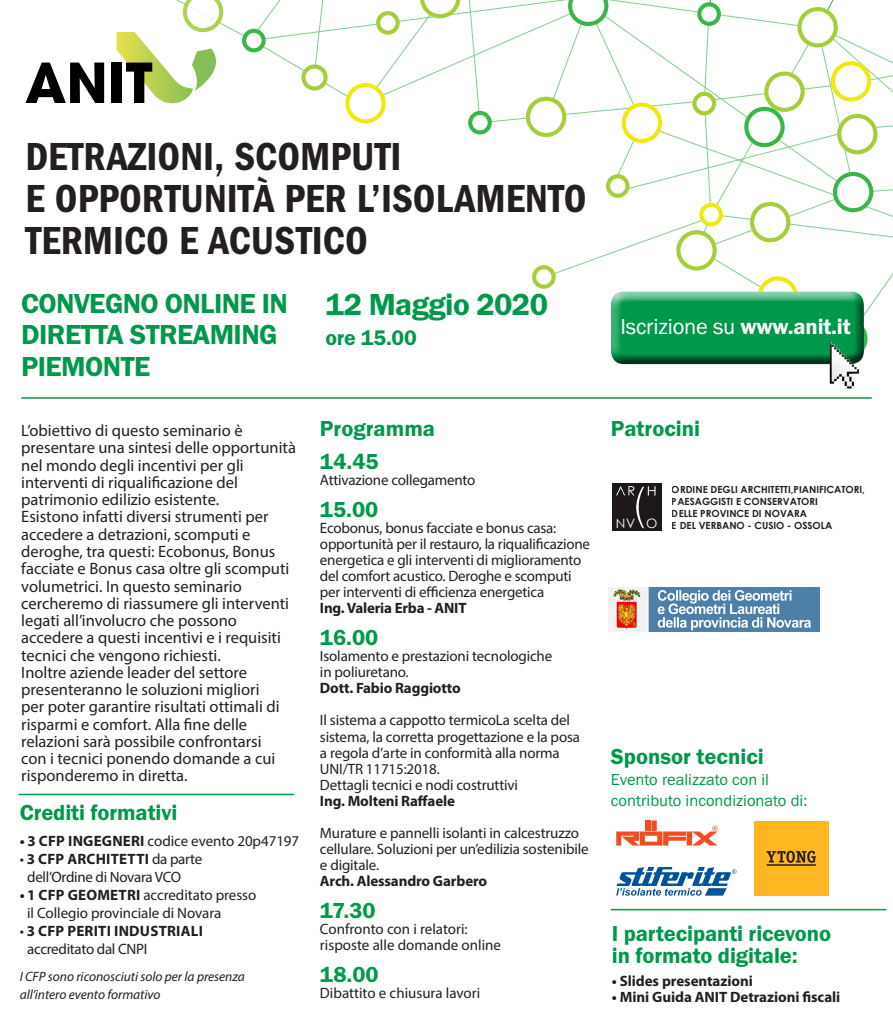
<style>
.page{position:relative;width:893px;height:1021px;background:#fff}
.page>*{position:absolute;margin:0;border:0;box-sizing:border-box;transform-origin:0 0}
.t1{font:600 40.5px/42px "Franklin Got Cd ITC";color:#231f20}
.t2{font:600 31.5px "Franklin Got ITC";letter-spacing:-.02em;color:#00984a}
.t3{font:600 28.5px/31.5px "Franklin Got ITC";letter-spacing:-.02em;color:#00984a}
.t4{font:600 22.5px "Franklin Got ITC";letter-spacing:-.005em;color:#00984a}
.t5{font:22.5px "Franklin Got ITC";letter-spacing:-.01em;color:#fff}
.t6{font:600 21.9px "Franklin Got ITC";letter-spacing:-.01em;color:#00984a}
.t7{font:16.5px/17.2px "Myriad Pro";color:#231f20}
.t8{font:16.5px "Franklin Got ITC";color:#00984a}
.t9{font:15px/16px "Myriad Pro";letter-spacing:-.01em;color:#231f20}
.t10{font:700 15px "Myriad Pro";letter-spacing:-.005em;color:#231f20}
.t11{font:700 15px "Myriad Pro";letter-spacing:.015em;color:#231f20}
.t12{font:italic 13.5px "Myriad Pro";letter-spacing:-.005em;color:#231f20}
.t13{font:13.05px "Century Gothic";color:#fff}
.t14{font:700 9.75px/12px "Century Gothic";color:#231f20}
.s1{font-weight:600}
.s2{font-weight:700}
.s3{font-weight:400}
</style>
<div class="page">
<hr style="left:19px;top:793px;width:275px;height:2px;background:#00984a">
<hr style="left:611px;top:908px;width:275px;height:2px;background:#00984a">
<hr style="left:21px;top:397px;width:851px;height:2px;background:#00984a">
<svg style="left:26px;top:63px;width:78px;height:40px"></svg>
<div style="left:112px;top:63px;width:10px;height:40px;background:#000"></div>
<svg style="left:116px;top:0;width:777px;height:366px"></svg>
<svg style="left:699px;top:4px;width:20px;height:20px"></svg>
<div style="left:697px;top:2px;width:24px;height:24px;border:4px solid #3ab54a;border-radius:50%"></div>
<svg style="left:244px;top:31px;width:20px;height:20px"></svg>
<div style="left:242px;top:28px;width:24px;height:25px;border:4px solid #3ab54a;border-radius:50%"></div>
<div style="left:609px;top:288px;width:255px;height:68px;background:#fff;opacity:.75"></div>
<div style="left:609px;top:293px;width:255px;height:72px;background:#231f20;opacity:.75"></div>
<img style="left:830px;top:342px;width:29px;height:47px">
<svg style="left:608px;top:176px;width:20px;height:20px"></svg>
<div style="left:606px;top:174px;width:24px;height:24px;border:4px solid #a6ce39;border-radius:50%"></div>
<div style="left:651px;top:820px;width:6px;height:11px;background:#f04d22"></div>
<div style="left:645px;top:820px;width:6px;height:11px;background:#f04d22"></div>
<svg style="left:616px;top:825px;width:101px;height:20px"></svg>
<svg style="left:616px;top:867px;width:120px;height:28px"></svg>
<div style="left:754px;top:820px;width:75px;height:75px;background:#ffb620"></div>
<svg style="left:766px;top:850px;width:50px;height:12px"></svg>
<hr style="left:767px;top:864px;width:49px;height:1px;background:#231f20">
<img style="left:609px;top:587px;width:210px;height:44px">
<div style="left:612px;top:483px;width:49px;height:48px;background:#1b171b"></div>
<svg style="left:616px;top:486px;width:39px;height:42px"></svg>
<p class="t1" style="left:26px;top:135px;width:378px">DETRAZIONI, SCOMPUTI</p>
<p class="t1" style="left:26px;top:177px;width:563px">E OPPORTUNITÀ PER L’ISOLAMENTO<br>TERMICO E ACUSTICO</p>
<p class="t3" style="left:21px;top:288px;width:268px">CONVEGNO ONLINE IN<br>DIRETTA STREAMING<br>PIEMONTE</p>
<p class="t2" style="left:325px;top:286px;width:224px">12 Maggio 2020</p>
<p class="t6" style="left:325px;top:325px;width:93px">ore 15.00</p>
<p class="t5" style="left:620px;top:314px;width:232px">Iscrizione su <span class="s1">www.anit.it</span></p>
<p class="t7" style="left:21px;top:422px;width:223px">L’obiettivo di questo seminario è</p>
<p class="t4" style="left:611px;top:416px;width:91px">Patrocini</p>
<p class="t7" style="left:21px;top:439px;width:276px">presentare una sintesi delle opportunità</p>
<p class="t7" style="left:21px;top:456px;width:224px">nel mondo degli incentivi per gli</p>
<p class="t7" style="left:21px;top:473px;width:218px">interventi di riqualificazione del</p>
<p class="t7" style="left:21px;top:491px;width:199px">patrimonio edilizio esistente.</p>
<p class="t7" style="left:21px;top:508px;width:249px">Esistono infatti diversi strumenti per</p>
<p class="t7" style="left:21px;top:525px;width:231px">accedere a detrazioni, scomputi e</p>
<p class="t7" style="left:21px;top:542px;width:256px">deroghe, tra questi: Ecobonus, Bonus</p>
<p class="t7" style="left:21px;top:560px;width:270px">facciate e Bonus casa oltre gli scomputi volumetrici. In questo seminario</p>
<p class="t7" style="left:21px;top:594px;width:269px">cercheremo di riassumere gli interventi legati all’involucro che possono</p>
<p class="t7" style="left:21px;top:629px;width:261px">accedere a questi incentivi e i requisiti</p>
<p class="t7" style="left:21px;top:646px;width:201px">tecnici che vengono richiesti.</p>
<p class="t7" style="left:21px;top:663px;width:227px">Inoltre aziende leader del settore</p>
<p class="t7" style="left:21px;top:680px;width:240px">presenteranno le soluzioni migliori</p>
<p class="t7" style="left:21px;top:698px;width:260px">per poter garantire risultati ottimali di</p>
<p class="t7" style="left:21px;top:715px;width:227px">risparmi e comfort. Alla fine delle</p>
<p class="t7" style="left:21px;top:732px;width:242px">relazioni sarà possibile confrontarsi</p>
<p class="t7" style="left:21px;top:749px;width:256px">con i tecnici ponendo domande a cui</p>
<p class="t7" style="left:21px;top:767px;width:168px">risponderemo in diretta.</p>
<p class="t4" style="left:320px;top:416px;width:117px">Programma</p>
<p class="t4" style="left:320px;top:448px;width:60px">14.45</p>
<p class="t9" style="left:320px;top:471px;width:157px">Attivazione collegamento</p>
<p class="t4" style="left:320px;top:496px;width:60px">15.00</p>
<p class="t9" style="left:320px;top:519px;width:272px">Ecobonus, bonus facciate e bonus casa: opportunità per il restauro, la riqualificazione energetica e gli interventi di miglioramento del comfort acustico. Deroghe e scomputi</p>
<p class="t9" style="left:320px;top:583px;width:226px">per interventi di efficienza energetica</p>
<p class="t10" style="left:320px;top:599px;width:148px">Ing. Valeria Erba - ANIT</p>
<p class="t4" style="left:320px;top:625px;width:60px">16.00</p>
<p class="t9" style="left:320px;top:648px;width:234px">Isolamento e prestazioni tecnologiche</p>
<p class="t9" style="left:320px;top:664px;width:90px">in poliuretano.</p>
<p class="t10" style="left:320px;top:680px;width:142px">Dott. Fabio Raggiotto</p>
<p class="t9" style="left:320px;top:712px;width:262px">Il sistema a cappotto termicoLa scelta del sistema, la corretta progettazione e la posa</p>
<p class="t9" style="left:320px;top:744px;width:241px">a regola d’arte in conformità alla norma</p>
<p class="t9" style="left:320px;top:760px;width:121px">UNI/TR 11715:2018.</p>
<p class="t9" style="left:320px;top:776px;width:200px">Dettagli tecnici e nodi costruttivi</p>
<p class="t10" style="left:320px;top:792px;width:136px">Ing. Molteni Raffaele</p>
<p class="t9" style="left:320px;top:824px;width:270px">Murature e pannelli isolanti in calcestruzzo cellulare. Soluzioni per un’edilizia sostenibile e digitale.</p>
<p class="t10" style="left:320px;top:872px;width:169px">Arch. Alessandro Garbero</p>
<p class="t4" style="left:320px;top:897px;width:57px">17.30</p>
<p class="t9" style="left:320px;top:920px;width:149px">Confronto con i relatori:</p>
<p class="t9" style="left:320px;top:937px;width:183px">risposte alle domande online</p>
<p class="t4" style="left:320px;top:962px;width:60px">18.00</p>
<p class="t9" style="left:320px;top:985px;width:162px">Dibattito e chiusura lavori</p>
<p class="t14" style="left:672px;top:483px;width:195px">ORDINE DEGLI ARCHITETTI,PIANIFICATORI,<br>PAESAGGISTI E CONSERVATORI<br>DELLE PROVINCE DI NOVARA<br>E DEL VERBANO - CUSIO - OSSOLA</p>
<p class="t13" style="left:616px;top:515px;width:43px">NV O</p>
<p class="t4" style="left:611px;top:743px;width:155px">Sponsor tecnici</p>
<p class="t8" style="left:611px;top:770px;width:160px">Evento realizzato con il</p>
<p class="t8" style="left:611px;top:791px;width:198px">contributo incondizionato di:</p>
<p class="t4" style="left:20px;top:800px;width:159px">Crediti formativi</p>
<p class="t9" style="left:20px;top:832px;width:281px"><span class="s2">• 3 CFP INGEGNERI</span> codice evento 20p47197</p>
<p class="t11" style="left:20px;top:850px;width:184px"><span class="s3">•</span> 3 CFP ARCHITETTI <span class="s3">da parte</span></p>
<p class="t9" style="left:27px;top:868px;width:156px">dell’Ordine di Novara VCO</p>
<p class="t9" style="left:20px;top:886px;width:238px"><span class="s2">• 1 CFP GEOMETRI</span> accreditato presso</p>
<p class="t9" style="left:27px;top:904px;width:196px">il Collegio provinciale di Novara</p>
<p class="t11" style="left:20px;top:922px;width:185px"><span class="s3">•</span> 3 CFP PERITI INDUSTRIALI</p>
<p class="t9" style="left:27px;top:940px;width:122px">accreditato dal CNPI</p>
<p class="t12" style="left:20px;top:967px;width:227px">I CFP sono riconosciuti solo per la presenza</p>
<p class="t12" style="left:20px;top:985px;width:142px">all’intero evento formativo</p>
<p class="t4" style="left:612px;top:920px;width:221px">I partecipanti ricevono</p>
<p class="t4" style="left:612px;top:942px;width:187px">in formato digitale:</p>
<p class="t10" style="left:612px;top:972px;width:142px">• Slides presentazioni</p>
<p class="t10" style="left:612px;top:988px;width:230px">• Mini Guida ANIT Detrazioni fiscali</p>
</div>
